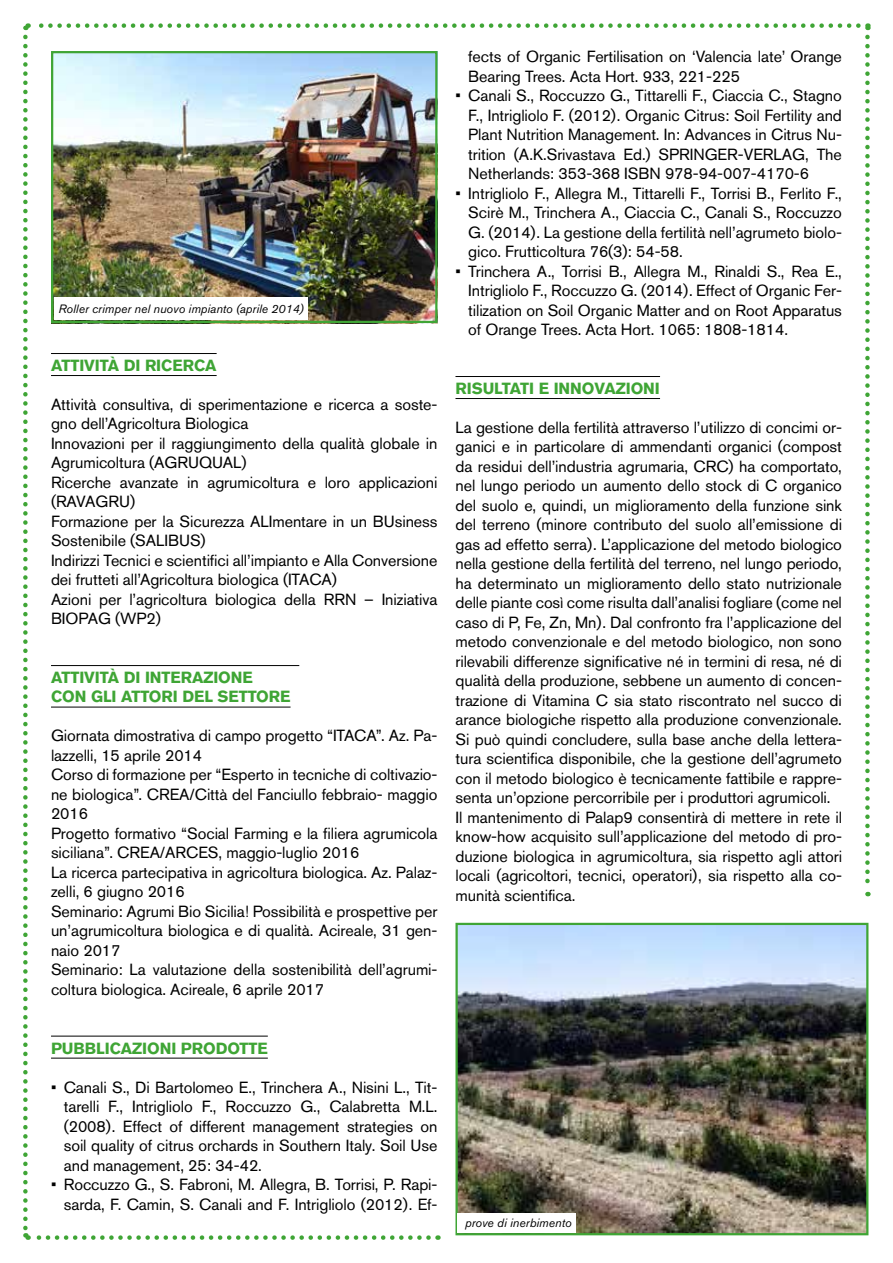
<style>
.page{position:relative;width:893px;height:1263px;background:#fff}
.page>*{position:absolute;margin:0;border:0;box-sizing:border-box;transform-origin:0 0}
.t1{font:16.05px/19.5px "Akzidenz Grotesk BQ";letter-spacing:-.005em;color:#000}
.t2{font:700 16.05px/19.5px "Akzidenz Grotesk BQ";letter-spacing:-.005em;color:#3fa535}
.t3{font:italic 12px "Akzidenz Grotesk BQ";letter-spacing:.005em;color:#000}
</style>
<div class="page">
<svg style="left:865px;top:37px;width:5px;height:859px"></svg>
<hr style="left:455px;top:376px;width:205px;height:1px;background:#000">
<hr style="left:455px;top:398px;width:205px;height:1px;background:#000">
<img style="left:458px;top:926px;width:407px;height:306px">
<div style="left:455px;top:923px;width:413px;height:312px;border:2px solid #3fa535"></div>
<svg style="left:25px;top:23px;width:833px;height:7px"></svg>
<svg style="left:23px;top:37px;width:406px;height:1203px"></svg>
<div style="left:54px;top:298px;width:254px;height:22px;background:#fff"></div>
<div style="left:458px;top:1213px;width:118px;height:19px;background:#fff"></div>
<p class="t3" style="left:58px;top:302px;width:247px">Roller crimper nel nuovo impianto (aprile 2014)</p>
<p class="t2" style="left:51px;top:356px;width:167px">ATTIVITÀ DI RICERCA</p>
<p class="t1" style="left:51px;top:394px;width:388px">Attività consultiva, di sperimentazione e ricerca a soste&shy;gno dell’Agricoltura Biologica<br>Innovazioni per il raggiungimento della qualità globale in Agrumicoltura (AGRUQUAL)<br>Ricerche avanzate in agrumicoltura e loro applicazioni (RAVAGRU)<br>Formazione per la Sicurezza ALImentare in un BUsiness Sostenibile (SALIBUS)<br>Indirizzi Tecnici e scientifici all’impianto e Alla Conversione dei frutteti all’Agricoltura biologica (ITACA)<br>Azioni per l’agricoltura biologica della RRN – Iniziativa BIOPAG (WP2)</p>
<p class="t2" style="left:51px;top:668px;width:241px">ATTIVITÀ DI INTERAZIONE<br>CON GLI ATTORI DEL SETTORE</p>
<p class="t1" style="left:51px;top:726px;width:388px">Giornata dimostrativa di campo progetto “ITACA”. Az. Pa&shy;lazzelli, 15 aprile 2014<br>Corso di formazione per “Esperto in tecniche di coltivazio&shy;ne biologica”. CREA/Città del Fanciullo febbraio- maggio 2016<br>Progetto formativo “Social Farming e la filiera agrumicola siciliana”. CREA/ARCES, maggio-luglio 2016<br>La ricerca partecipativa in agricoltura biologica. Az. Palaz&shy;zelli, 6 giugno 2016<br>Seminario: Agrumi Bio Sicilia! Possibilità e prospettive per un’agrumicoltura biologica e di qualità. Acireale, 31 gen&shy;naio 2017<br>Seminario: La valutazione della sostenibilità dell’agrumi&shy;coltura biologica. Acireale, 6 aprile 2017</p>
<p class="t2" style="left:51px;top:1038px;width:218px">PUBBLICAZIONI PRODOTTE</p>
<p class="t1" style="left:64px;top:1077px;width:375px;text-align:justify;text-indent:-13px">• Canali S., Di Bartolomeo E., Trinchera A., Nisini L., Tit&shy;tarelli F., Intrigliolo F., Roccuzzo G., Calabretta M.L. (2008). Effect of different management strategies on soil quality of citrus orchards in Southern Italy. Soil Use and management, 25: 34-42.</p>
<p class="t1" style="left:51px;top:1174px;width:388px;text-align:right">• Roccuzzo G., S. Fabroni, M. Allegra, B. Torrisi, P. Rapi&shy;sarda, F. Camin, S. Canali and F. Intrigliolo (2012). Ef-</p>
<p class="t1" style="left:468px;top:47px;width:375px">fects of Organic Fertilisation on ‘Valencia late’ Orange<br>Bearing Trees. Acta Hort. 933, 221-225</p>
<p class="t1" style="left:468px;top:86px;width:375px;text-align:justify;text-indent:-13px">• Canali S., Roccuzzo G., Tittarelli F., Ciaccia C., Stagno F., Intrigliolo F. (2012). Organic Citrus: Soil Fertility and Plant Nutrition Management. In: Advances in Citrus Nu&shy;trition (A.K.Srivastava Ed.) SPRINGER-VERLAG, The Netherlands: 353-368 ISBN 978-94-007-4170-6</p>
<p class="t1" style="left:468px;top:183px;width:375px;text-align:justify;text-indent:-13px">• Intrigliolo F., Allegra M., Tittarelli F., Torrisi B., Ferlito F., Scirè M., Trinchera A., Ciaccia C., Canali S., Roccuzzo G. (2014). La gestione della fertilità nell’agrumeto biolo&shy;gico. Frutticoltura 76(3): 54-58.</p>
<p class="t1" style="left:468px;top:261px;width:375px;text-align:justify;text-indent:-13px">• Trinchera A., Torrisi B., Allegra M., Rinaldi S., Rea E., Intrigliolo F., Roccuzzo G. (2014). Effect of Organic Fer&shy;tilization on Soil Organic Matter and on Root Apparatus of Orange Trees. Acta Hort. 1065: 1808-1814.</p>
<p class="t2" style="left:455px;top:379px;width:206px">RISULTATI E INNOVAZIONI</p>
<p class="t1" style="left:455px;top:417px;width:388px">La gestione della fertilità attraverso l’utilizzo di concimi or&shy;ganici e in particolare di ammendanti organici (compost da residui dell’industria agrumaria, CRC) ha comportato, nel lungo periodo un aumento dello stock di C organico del suolo e, quindi, un miglioramento della funzione sink del terreno (minore contributo del suolo all’emissione di gas ad effetto serra). L’applicazione del metodo biologico nella gestione della fertilità del terreno, nel lungo periodo, ha determinato un miglioramento dello stato nutrizionale delle piante così come risulta dall’analisi fogliare (come nel caso di P, Fe, Zn, Mn). Dal confronto fra l’applicazione del metodo convenzionale e del metodo biologico, non sono rilevabili differenze significative né in termini di resa, né di qualità della produzione, sebbene un aumento di concen&shy;trazione di Vitamina C sia stato riscontrato nel succo di arance biologiche rispetto alla produzione convenzionale.<br>Si può quindi concludere, sulla base anche della lettera&shy;tura scientifica disponibile, che la gestione dell’agrumeto con il metodo biologico è tecnicamente fattibile e rappre&shy;senta un’opzione percorribile per i produttori agrumicoli.<br>Il mantenimento di Palap9 consentirà di mettere in rete il know-how acquisito sull’applicazione del metodo di pro&shy;duzione biologica in agrumicoltura, sia rispetto agli attori locali (agricoltori, tecnici, operatori), sia rispetto alla co&shy;munità scientifica.</p>
<p class="t3" style="left:465px;top:1215px;width:108px">prove di inerbimento</p>
</div>
